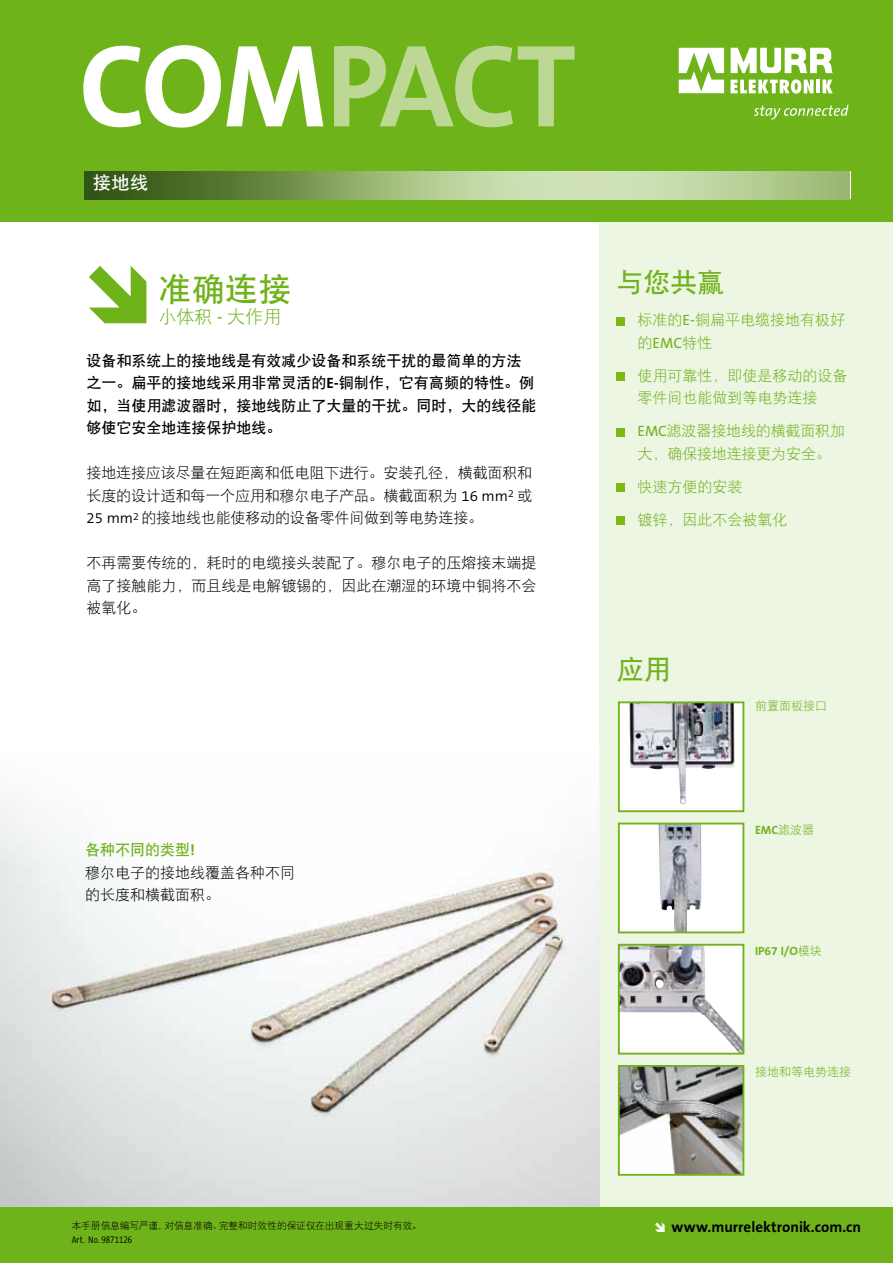
<style>
.page{position:relative;width:893px;height:1263px;background:#fff}
.page>*{position:absolute;margin:0;border:0;box-sizing:border-box;transform-origin:0 0}
.t1{font:700 118.35px "The Sans B7";letter-spacing:-.02em;color:#bcd894}
.t2{font:33px "DF Hei GB W7";color:#6fb31b}
.t3{font:27px "DF Hei GB W7";color:#6fb31b}
.t4{font:18px "DF Hei GB W3";color:#6fb31b}
.t5{font:18px "DF Hei GB W7";color:#fff}
.t6{font:15px/22.5px "DF Hei GB W3";color:#000;text-align:justify}
.t7{font:15px/22.5px "DF Hei GB W7";color:#000}
.t8{font:15px/22.5px "DF Hei GB W3";color:#6fb31b}
.t9{font:700 15px "The Sans B7";color:#000}
.t10{font:15px "DF Hei GB W7";color:#6fb31b}
.t11{font:700 12px "The Sans B7";color:#6fb31b}
.t12{font:12px "DF Hei GB W3";color:#6fb31b}
.t13{font:9.75px "DF Hei GB W3";letter-spacing:-.01em;color:#000}
.t14{font:300 9.75px "The Sans Cd TF4";letter-spacing:.015em;color:#000}
.s1{color:#fff}
.s2{font-family:"The Sans B5 Plain"}
.s3{font-family:"The Sans B7";font-weight:700}
.s4{font-family:"The Sans B4";font-weight:300}
.s5{font-family:"DF Hei GB W3";font-weight:400}
</style>
<div class="page">
<div style="left:600px;top:221px;width:293px;height:1005px;background:#edf5e3"></div>
<img style="left:0;top:866px;width:600px;height:342px">
<div style="left:0;top:0;width:893px;height:221px;background:#6fb31b"></div>
<img style="left:85px;top:172px;width:765px;height:27px">
<svg style="left:679px;top:48px;width:45px;height:45px"></svg>
<svg style="left:731px;top:79px;width:83px;height:15px"></svg>
<hr style="left:816px;top:80px;width:4px;height:13px;background:#fff">
<svg style="left:822px;top:80px;width:11px;height:13px"></svg>
<svg style="left:731px;top:48px;width:102px;height:25px"></svg>
<svg style="left:754px;top:105px;width:95px;height:15px"></svg>
<svg style="left:89px;top:266px;width:57px;height:57px"></svg>
<div style="left:616px;top:317px;width:9px;height:8px;background:#7db713"></div>
<div style="left:616px;top:372px;width:9px;height:9px;background:#7db713"></div>
<div style="left:616px;top:428px;width:9px;height:8px;background:#7db713"></div>
<div style="left:616px;top:483px;width:9px;height:9px;background:#7db713"></div>
<div style="left:616px;top:516px;width:9px;height:9px;background:#7db713"></div>
<img style="left:621px;top:947px;width:120px;height:104px">
<div style="left:618px;top:944px;width:126px;height:110px;border:2px solid #6fb31b"></div>
<img style="left:621px;top:1068px;width:120px;height:105px">
<div style="left:618px;top:1065px;width:126px;height:111px;border:2px solid #6fb31b"></div>
<div style="left:619px;top:702px;width:124px;height:109px;background:#fff"></div>
<img style="left:629px;top:704px;width:106px;height:100px">
<div style="left:618px;top:701px;width:126px;height:111px;border:2px solid #6fb31b"></div>
<div style="left:619px;top:823px;width:124px;height:109px;background:#fff"></div>
<img style="left:658px;top:826px;width:43px;height:104px">
<div style="left:618px;top:823px;width:126px;height:110px;border:2px solid #6fb31b"></div>
<div style="left:0;top:745px;width:599px;height:128px;background:#fff"></div>
<div style="left:0;top:1208px;width:893px;height:55px;background:#6fb31b"></div>
<h1 class="t1" style="left:79px;top:23px;width:499px"><span class="s1">COM</span>PACT</h1>
<p class="t5" style="left:93px;top:173px;width:57px">接地线</p>
<h2 class="t2" style="left:158px;top:271px;width:134px">准确连接</h2>
<p class="t4" style="left:158px;top:307px;width:124px">小体积 <span class="s2">-</span> 大作用</p>
<p class="t7" style="left:87px;top:349px;width:452px">设备和系统上的接地线是有效减少设备和系统干扰的最简单的方法之一。扁平的接地线采用非常灵活的<span class="s3">E-</span>铜制作，它有高频的特性。例如，当使用滤波器时，接地线防止了大量的干扰。同时，大的线径能够使它安全地连接保护地线。</p>
<p class="t6" style="left:87px;top:461px;width:447px">接地连接应该尽量在短距离和低电阻下进行。安装孔径，横截面积和长度的设计适和每一个应用和穆尔电子产品。横截面积为 <span class="s4">16 mm</span><sup>2</sup> 或<span class="s4">25 mm</span><sup>2</sup> 的接地线也能使移动的设备零件间做到等电势连接。</p>
<p class="t6" style="left:87px;top:551px;width:452px">不再需要传统的，耗时的电缆接头装配了。穆尔电子的压熔接末端提高了接触能力，而且线是电解镀锡的，因此在潮湿的环境中铜将不会被氧化。</p>
<p class="t10" style="left:85px;top:842px;width:111px">各种不同的类型<span class="s3">!</span></p>
<p class="t6" style="left:85px;top:861px;width:211px">穆尔电子的接地线覆盖各种不同的长度和横截面积。</p>
<h3 class="t3" style="left:616px;top:268px;width:109px">与您共赢</h3>
<p class="t8" style="left:638px;top:308px;width:209px">标准的<span class="s2">E-</span>铜扁平电缆接地有极好的<span class="s2">EMC</span>特性</p>
<p class="t8" style="left:638px;top:364px;width:211px">使用可靠性，即使是移动的设备零件间也能做到等电势连接</p>
<p class="t8" style="left:638px;top:419px;width:209px"><span class="s2">EMC</span>滤波器接地线的横截面积加大，确保接地连接更为安全。</p>
<p class="t8" style="left:638px;top:475px;width:106px">快速方便的安装</p>
<p class="t8" style="left:638px;top:508px;width:151px">镀锌，因此不会被氧化</p>
<h3 class="t3" style="left:616px;top:655px;width:55px">应用</h3>
<p class="t12" style="left:755px;top:699px;width:73px">前置面板接口</p>
<p class="t11" style="left:755px;top:823px;width:61px">EMC<span class="s5">滤波器</span></p>
<p class="t11" style="left:755px;top:945px;width:68px">IP67 I/O<span class="s5">模块</span></p>
<p class="t12" style="left:755px;top:1065px;width:97px">接地和等电势连接</p>
<p class="t13" style="left:72px;top:1220px;width:351px">本手册信息编写严谨，对信息准确、完整和时效性的保证仅在出现重大过失时有效。</p>
<p class="t9" style="left:671px;top:1218px;width:191px">www.murrelektronik.com.cn</p>
<p class="t14" style="left:72px;top:1235px;width:62px">Art. No. 9871126</p>
</div>
